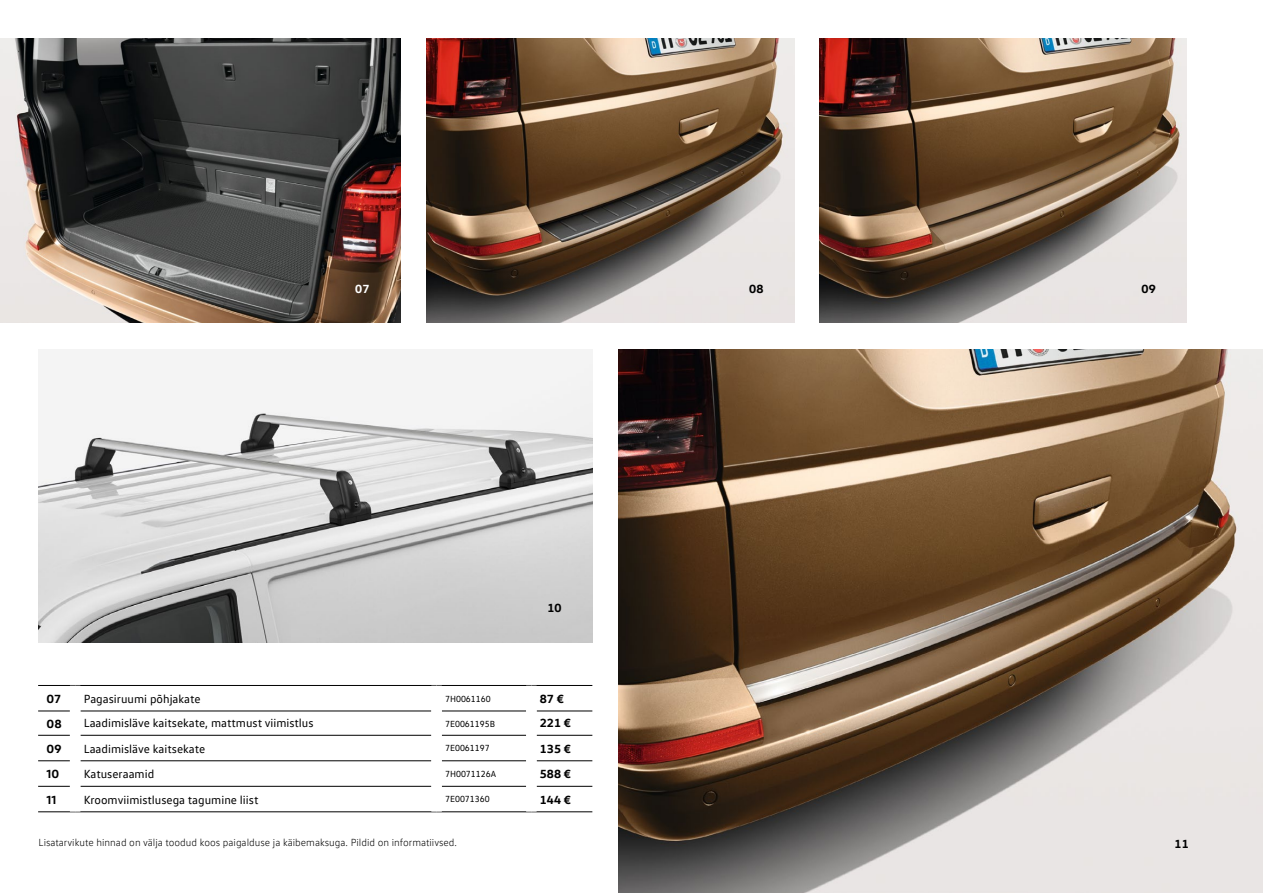
<style>
.page{position:relative;width:1263px;height:893px;background:#fff}
.page>*{position:absolute;margin:0;border:0;box-sizing:border-box;transform-origin:0 0}
.t1{font:12px "VW Text";color:#000}
.t2{font:700 12px "VW Head";color:#000}
.t3{font:700 12px "VW Head";color:#fff}
.t4{font:300 10.5px "VW Text";color:#000}
.t5{font:9px "VW Text";color:#000}
</style>
<div class="page">
<img style="left:38px;top:349px;width:554px;height:293px">
<img style="left:427px;top:38px;width:367px;height:285px">
<img style="left:619px;top:349px;width:644px;height:544px">
<img style="left:819px;top:38px;width:367px;height:285px">
<hr style="left:531px;top:685px;width:61px;height:1px;background:#000">
<hr style="left:537px;top:711px;width:55px;height:1px;background:#000">
<hr style="left:38px;top:735px;width:32px;height:1px;background:#000">
<hr style="left:537px;top:735px;width:55px;height:1px;background:#000">
<hr style="left:537px;top:760px;width:55px;height:1px;background:#000">
<hr style="left:537px;top:786px;width:55px;height:1px;background:#000">
<hr style="left:80px;top:735px;width:351px;height:1px;background:#000">
<hr style="left:442px;top:735px;width:84px;height:1px;background:#000">
<hr style="left:38px;top:760px;width:32px;height:1px;background:#000">
<hr style="left:38px;top:786px;width:32px;height:1px;background:#000">
<hr style="left:38px;top:811px;width:37px;height:1px;background:#000">
<hr style="left:75px;top:811px;width:362px;height:1px;background:#000">
<hr style="left:437px;top:811px;width:94px;height:1px;background:#000">
<hr style="left:531px;top:811px;width:61px;height:1px;background:#000">
<hr style="left:75px;top:685px;width:362px;height:1px;background:#000">
<hr style="left:437px;top:685px;width:94px;height:1px;background:#000">
<hr style="left:80px;top:711px;width:351px;height:1px;background:#000">
<hr style="left:442px;top:711px;width:84px;height:1px;background:#000">
<hr style="left:80px;top:760px;width:351px;height:1px;background:#000">
<hr style="left:442px;top:760px;width:84px;height:1px;background:#000">
<hr style="left:80px;top:786px;width:351px;height:1px;background:#000">
<hr style="left:442px;top:786px;width:84px;height:1px;background:#000">
<hr style="left:38px;top:685px;width:37px;height:1px;background:#000">
<hr style="left:38px;top:711px;width:32px;height:1px;background:#000">
<div style="left:70px;top:786px;width:10px;height:26px;background:#fff"></div>
<div style="left:431px;top:786px;width:11px;height:26px;background:#fff"></div>
<div style="left:526px;top:786px;width:11px;height:26px;background:#fff"></div>
<img style="left:0;top:38px;width:400px;height:285px">
<p class="t3" style="left:355px;top:281px;width:16px">07</p>
<p class="t2" style="left:1142px;top:281px;width:16px">09</p>
<p class="t2" style="left:749px;top:281px;width:16px">08</p>
<p class="t2" style="left:548px;top:600px;width:16px">10</p>
<p class="t2" style="left:47px;top:691px;width:16px">07</p>
<p class="t1" style="left:84px;top:692px;width:118px">Pagasiruumi põhjakate</p>
<p class="t5" style="left:445px;top:693px;width:47px">7H0061160</p>
<p class="t2" style="left:540px;top:691px;width:26px">87 €</p>
<p class="t2" style="left:47px;top:716px;width:17px">08</p>
<p class="t1" style="left:84px;top:716px;width:231px">Laadimisläve kaitsekate, mattmust viimistlus</p>
<p class="t5" style="left:445px;top:719px;width:51px">7E0061195B</p>
<p class="t2" style="left:540px;top:715px;width:33px">221 €</p>
<p class="t2" style="left:47px;top:741px;width:16px">09</p>
<p class="t1" style="left:84px;top:741px;width:123px">Laadimisläve kaitsekate</p>
<p class="t5" style="left:445px;top:743px;width:46px">7E0061197</p>
<p class="t2" style="left:540px;top:741px;width:33px">135 €</p>
<p class="t2" style="left:47px;top:766px;width:14px">10</p>
<p class="t1" style="left:84px;top:767px;width:72px">Katuseraamid</p>
<p class="t5" style="left:445px;top:768px;width:52px">7H0071126A</p>
<p class="t2" style="left:540px;top:766px;width:33px">588 €</p>
<p class="t2" style="left:47px;top:792px;width:11px">11</p>
<p class="t1" style="left:84px;top:792px;width:176px">Kroomviimistlusega tagumine liist</p>
<p class="t5" style="left:445px;top:794px;width:46px">7E0071360</p>
<p class="t2" style="left:540px;top:792px;width:33px">144 €</p>
<p class="t4" style="left:39px;top:836px;width:420px">Lisatarvikute hinnad on välja toodud koos paigalduse ja käibemaksuga. Pildid on informatiivsed.</p>
<p class="t2" style="left:1175px;top:836px;width:16px">11</p>
</div>
